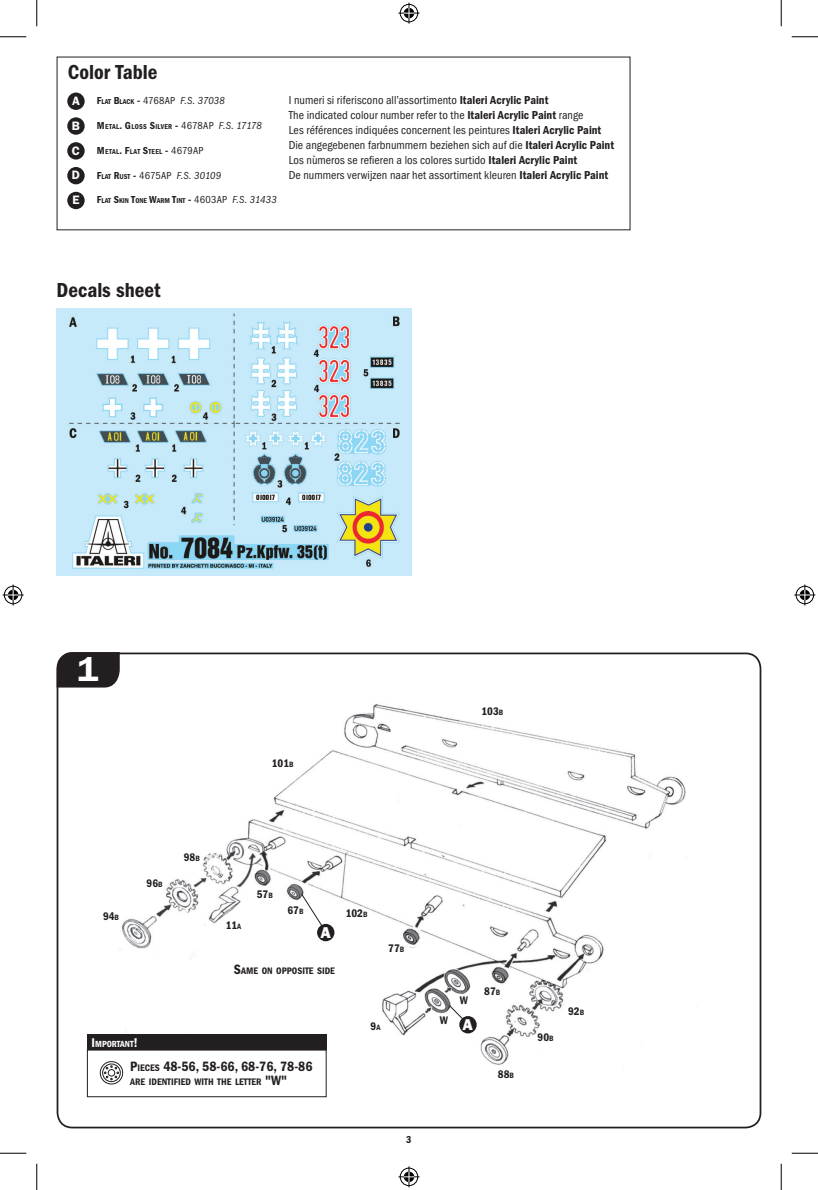
<style>
.page{position:relative;width:818px;height:1190px;background:#fff}
.page>*{position:absolute;margin:0;border:0;box-sizing:border-box;transform-origin:0 0}
.t1{font:600 35px "Franklin Gothic";color:#fff}
.t2{font:600 condensed 21px "Franklin Gothic";color:#231f20}
.t3{font:800 15.75px "Franklin Gothic";color:#fff}
.t4{font:600 condensed 14px "Franklin Gothic";color:#231f20}
.t5{font:600 12.25px "Franklin Gothic";color:#fff}
.t6{font:condensed 11.9px/14.9px "Franklin Gothic";letter-spacing:.005em;color:#231f20}
.t7{font:600 condensed 11.38px "Franklin Gothic";color:#231f20}
.t8{font:italic condensed 10.5px "Franklin Gothic";letter-spacing:.005em;color:#231f20}
.t9{font:600 condensed 10.5px "Franklin Gothic";color:#231f20}
.t10{font:600 condensed 9.8px "Franklin Gothic";color:#231f20}
.t11{font:600 condensed 9.1px "Franklin Gothic";color:#fff}
.t12{font:600 condensed 7.35px "Franklin Gothic";letter-spacing:.03em;color:#231f20}
.t13{font:600 condensed 7.35px "Franklin Gothic";color:#231f20}
.s1{font-weight:600;font-style:normal}
.s2{font-weight:600;font-style:normal;font-size:7.35px}
.s3{font-weight:600;font-style:normal;font-stretch:normal}
.s4{font-style:normal}
.s5{font-size:10.5px}
.s6{font-stretch:normal;font-size:10.5px}
.s7{font-weight:400;font-size:10.5px}
.s8{font-weight:400;font-style:italic;font-size:10.5px}
.s9{font-weight:600}
.s10{font-size:8.05px}
.s11{font-size:14px}
.s12{font-size:13.12px}
.s13{font-size:9.8px}
</style>
<div class="page">
<div style="left:57px;top:652px;width:63px;height:35px;background:#231f20"></div>
<img style="left:113px;top:678px;width:573px;height:397px">
<div style="left:67px;top:93px;width:18px;height:17px;background:#231f20;border-radius:50%"></div>
<div style="left:67px;top:117px;width:18px;height:18px;background:#231f20;border-radius:50%"></div>
<div style="left:67px;top:142px;width:18px;height:18px;background:#231f20;border-radius:50%"></div>
<div style="left:67px;top:167px;width:18px;height:17px;background:#231f20;border-radius:50%"></div>
<div style="left:67px;top:192px;width:18px;height:17px;background:#231f20;border-radius:50%"></div>
<div style="left:87px;top:1050px;width:239px;height:46px;background:#fff"></div>
<div style="left:87px;top:1049px;width:239px;height:48px;border:1px solid #231f20"></div>
<div style="left:87px;top:1034px;width:239px;height:16px;background:#231f20"></div>
<svg style="left:100px;top:1061px;width:23px;height:23px"></svg>
<svg style="left:300px;top:892px;width:27px;height:42px"></svg>
<div style="left:317px;top:924px;width:17px;height:17px;background:#231f20;border-radius:50%"></div>
<svg style="left:448px;top:1004px;width:21px;height:22px"></svg>
<div style="left:459px;top:1016px;width:17px;height:17px;background:#231f20;border-radius:50%"></div>
<img style="left:57px;top:309px;width:354px;height:266px">
<svg style="left:0;top:36px;width:26px;height:1px"></svg>
<svg style="left:791px;top:36px;width:27px;height:1px"></svg>
<svg style="left:0;top:1153px;width:26px;height:1px"></svg>
<svg style="left:791px;top:1153px;width:27px;height:1px"></svg>
<svg style="left:36px;top:0;width:1px;height:26px"></svg>
<svg style="left:36px;top:1163px;width:1px;height:27px"></svg>
<svg style="left:781px;top:0;width:1px;height:26px"></svg>
<svg style="left:781px;top:1163px;width:1px;height:27px"></svg>
<svg style="left:398px;top:3px;width:21px;height:21px"></svg>
<svg style="left:398px;top:1166px;width:21px;height:21px"></svg>
<svg style="left:3px;top:584px;width:21px;height:21px"></svg>
<svg style="left:794px;top:584px;width:21px;height:21px"></svg>
<h2 class="t2" style="left:68px;top:60px;width:91px">Color Table</h2>
<p class="t5" style="left:72px;top:94px;width:9px">A</p>
<p class="t8" style="left:97px;top:95px;width:129px"><span class="s1">F</span><span class="s2">LAT</span> <span class="s1">B</span><span class="s2">LACK</span> <span class="s3">-</span> <span class="s4">4768AP</span> F.S. 37038</p>
<p class="t5" style="left:72px;top:118px;width:10px">B</p>
<p class="t12" style="left:97px;top:122px;width:166px"><span class="s5">M</span>ETAL<span class="s5">. G</span>LOSS <span class="s5">S</span>ILVER <span class="s6">-</span> <span class="s7">4678AP</span> <span class="s8">F.S. 17178</span></p>
<p class="t5" style="left:72px;top:143px;width:10px">C</p>
<p class="t12" style="left:97px;top:147px;width:108px"><span class="s5">M</span>ETAL<span class="s5">. F</span>LAT <span class="s5">S</span>TEEL <span class="s6">-</span> <span class="s7">4679AP</span></p>
<p class="t5" style="left:72px;top:168px;width:10px">D</p>
<p class="t8" style="left:97px;top:169px;width:126px"><span class="s1">F</span><span class="s2">LAT</span> <span class="s1">R</span><span class="s2">UST</span> <span class="s3">-</span> <span class="s4">4675AP</span> F.S. 30109</p>
<p class="t5" style="left:72px;top:193px;width:9px">E</p>
<p class="t13" style="left:97px;top:197px;width:181px"><span class="s5">F</span>LAT <span class="s5">S</span>KIN <span class="s5">T</span>ONE <span class="s5">W</span>ARM <span class="s5">T</span>INT <span class="s6">-</span> <span class="s7">4603AP</span> <span class="s8">F.S. 31433</span></p>
<p class="t6" style="left:289px;top:93px;width:327px">I numeri si riferiscono all’assortimento <span class="s9">Italeri Acrylic Paint<br></span>The indicated colour number refer to the <span class="s9">Italeri Acrylic Paint</span> range<br>Les références indiquées concernent les peintures <span class="s9">Italeri Acrylic Paint </span>Die angegebenen farbnummern beziehen sich auf die <span class="s9">Italeri Acrylic Paint </span>Los nùmeros se refieren a los colores surtido <span class="s9">Italeri Acrylic Paint<br></span>De nummers verwijzen naar het assortiment kleuren <span class="s9">Italeri Acrylic Paint</span></p>
<h2 class="t2" style="left:57px;top:278px;width:105px">Decals sheet</h2>
<h1 class="t1" style="left:77px;top:649px;width:22px">1</h1>
<p class="t7" style="left:481px;top:705px;width:23px">103<span class="s10">B</span></p>
<p class="t7" style="left:272px;top:756px;width:23px">101<span class="s10">B</span></p>
<p class="t7" style="left:103px;top:909px;width:17px">94<span class="s10">B</span></p>
<p class="t7" style="left:146px;top:877px;width:17px">96<span class="s10">B</span></p>
<p class="t7" style="left:184px;top:851px;width:17px">98<span class="s10">B</span></p>
<p class="t7" style="left:226px;top:919px;width:17px">11<span class="s10">A</span></p>
<p class="t7" style="left:257px;top:887px;width:17px">57<span class="s10">B</span></p>
<p class="t7" style="left:287px;top:903px;width:17px">67<span class="s10">B</span></p>
<h3 class="t3" style="left:320px;top:923px;width:12px">A</h3>
<p class="t10" style="left:234px;top:964px;width:102px"><span class="s11">S</span>AME ON OPPOSITE SIDE</p>
<p class="t7" style="left:346px;top:906px;width:23px">102<span class="s10">B</span></p>
<p class="t7" style="left:388px;top:941px;width:17px">77<span class="s10">B</span></p>
<p class="t11" style="left:92px;top:1039px;width:48px"><span class="s12">I</span> MPORTANT<span class="s12">!</span></p>
<p class="t4" style="left:130px;top:1058px;width:184px">P<span class="s13">IECES</span> 48-56, 58-66, 68-76, 78-86</p>
<p class="t10" style="left:130px;top:1076px;width:158px">ARE IDENTIFIED WITH THE LETTER <span class="s11">"W"</span></p>
<p class="t7" style="left:370px;top:1019px;width:11px">9<span class="s10">A</span></p>
<p class="t9" style="left:406px;top:1133px;width:7px">3</p>
<p class="t7" style="left:440px;top:1013px;width:10px">W</p>
<p class="t7" style="left:460px;top:994px;width:10px">W</p>
<h3 class="t3" style="left:462px;top:1015px;width:12px">A</h3>
<p class="t7" style="left:484px;top:984px;width:17px">87<span class="s10">B</span></p>
<p class="t7" style="left:498px;top:1067px;width:17px">88<span class="s10">B</span></p>
<p class="t7" style="left:537px;top:1031px;width:17px">90<span class="s10">B</span></p>
<p class="t7" style="left:568px;top:1005px;width:17px">92<span class="s10">B</span></p>
</div>
